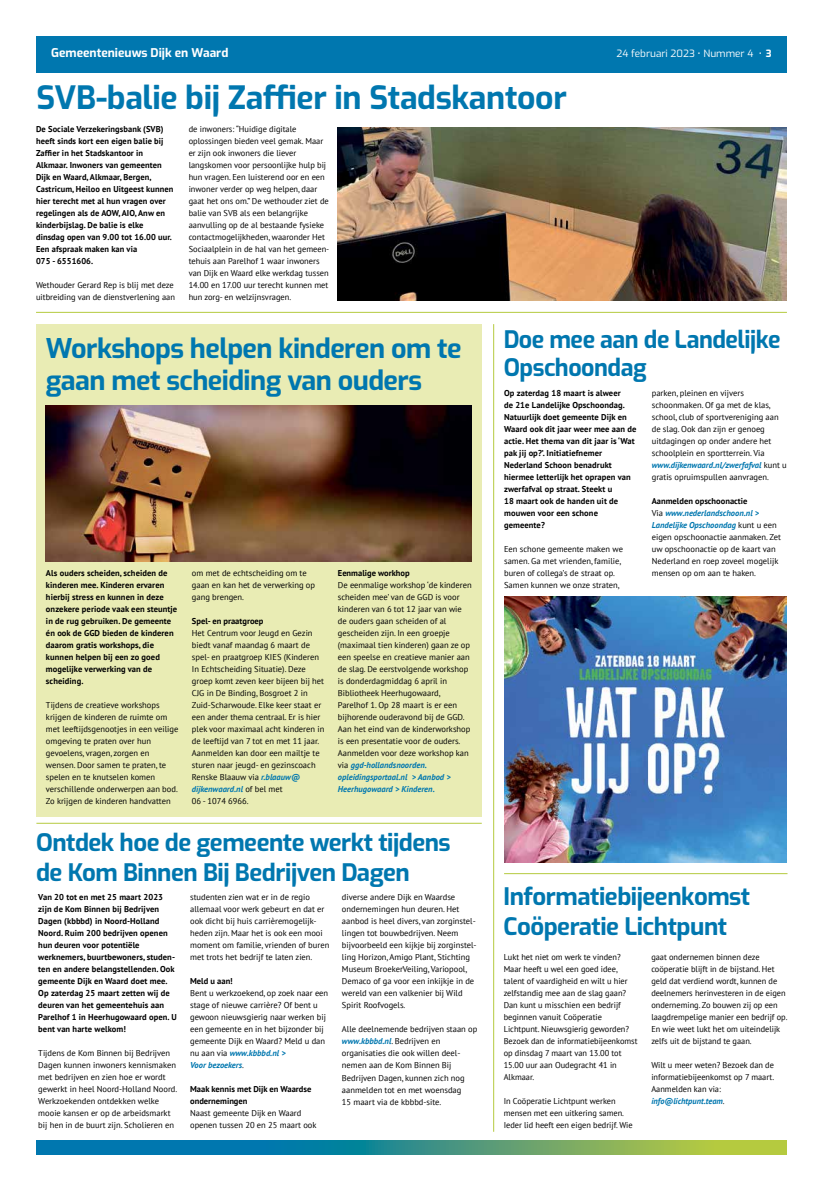
<style>
.page{position:relative;width:823px;height:1191px;background:#fff}
.page>*{position:absolute;margin:0;border:0;box-sizing:border-box;transform-origin:0 0}
.t1{font:700 32px "Exo";letter-spacing:-.01em;color:#0077af}
.t2{font:700 27px/32px "Exo";letter-spacing:-.02em;color:#0077af}
.t3{font:700 24px/30px "Exo";letter-spacing:-.02em;color:#0077af}
.t4{font:700 12px "Exo";color:#fff}
.t5{font:10px "Exo";color:#fff}
.t6{font:8.5px/12px "PT Sans";color:#000}
.t7{font:700 8.5px/12px "PT Sans";letter-spacing:.01em;color:#000}
.s1{font-weight:700}
.s2{font-weight:700;font-style:italic;color:#0077af}
</style>
<div class="page">
<div style="left:36px;top:36px;width:750px;height:36px;background:#0077af"></div>
<svg style="left:36px;top:1140px;width:750px;height:15px;background:#439583"></svg>
<hr style="left:36px;top:312px;width:750px;height:1px;background:#b5ca3f">
<hr style="left:504px;top:873px;width:283px;height:1px;background:#b5ca3f">
<hr style="left:36px;top:823px;width:445px;height:1px;background:#b5ca3f">
<img style="left:338px;top:128px;width:448px;height:172px">
<div style="left:36px;top:324px;width:445px;height:492px;background:#e9ecb4"></div>
<hr style="left:493px;top:324px;width:1px;height:807px;background:#b5ca3f">
<img style="left:46px;top:405px;width:425px;height:156px">
<img style="left:504px;top:596px;width:282px;height:266px">
<h3 class="t4" style="left:51px;top:44px;width:179px">Gemeentenieuws Dijk en Waard</h3>
<p class="t5" style="left:616px;top:47px;width:157px">24 februari 2023 • Nummer 4 • <span class="s1">3</span></p>
<h1 class="t1" style="left:36px;top:74px;width:531px">SVB-balie bij Zaffier in Stadskantoor</h1>
<p class="t7" style="left:36px;top:123px;width:139px">De Sociale Verzekeringsbank (SVB) heeft sinds kort een eigen balie bij<br>Zaffier in het Stadskantoor in<br>Alkmaar. Inwoners van gemeenten<br>Dijk en Waard, Alkmaar, Bergen,<br>Castricum, Heiloo en Uitgeest kunnen hier terecht met al hun vragen over regelingen als de AOW, AIO, Anw en kinderbijslag. De balie is elke dinsdag open van 9.00 tot 16.00 uur.<br>Een afspraak maken kan via<br>075 - 6551606.</p>
<p class="t6" style="left:36px;top:279px;width:140px">Wethouder Gerard Rep is blij met deze uitbreiding van de dienstverlening aan</p>
<p class="t6" style="left:188px;top:123px;width:142px">de inwoners: “Huidige digitale oplossingen bieden veel gemak. Maar er zijn ook inwoners die liever langskomen voor persoonlijke hulp bij hun vragen. Een luisterend oor en een inwoner verder op weg helpen, daar gaat het ons om.” De wethouder ziet de balie van SVB als een belangrijke aanvulling op de al bestaande fysieke contactmogelijkheden, waaronder Het Sociaalplein in de hal van het gemeen&shy;tehuis aan Parelhof 1 waar inwoners van Dijk en Waard elke werkdag tussen 14.00 en 17.00 uur terecht kunnen met hun zorg- en welzijnsvragen.</p>
<h2 class="t2" style="left:46px;top:331px;width:417px">Workshops helpen kinderen om te gaan met scheiding van ouders</h2>
<h3 class="t3" style="left:503px;top:324px;width:278px;line-height:28px">Doe mee aan de Landelijke<br>Opschoondag</h3>
<p class="t7" style="left:504px;top:387px;width:134px">Op zaterdag 18 maart is alweer<br>de 21e Landelijke Opschoondag.<br>Natuurlijk doet gemeente Dijk en<br>Waard ook dit jaar weer mee aan de actie. Het thema van dit jaar is ‘Wat pak jij op?’. Initiatiefnemer<br>Nederland Schoon benadrukt hiermee letterlijk het oprapen van zwerfafval op straat. Steekt u<br>18 maart ook de handen uit de mouwen voor een schone gemeente?</p>
<p class="t6" style="left:504px;top:543px;width:120px">Een schone gemeente maken we samen. Ga met vrienden, familie, buren of collega’s de straat op.<br>Samen kunnen we onze straten,</p>
<p class="t6" style="left:651px;top:387px;width:136px">parken, pleinen en vijvers schoonmaken. Of ga met de klas, school, club of sportvereniging aan de slag. Ook dan zijn er genoeg uitdagingen op onder andere het schoolplein en sportterrein. Via <span class="s2">www.dijkenwaard.nl/zwerfafval</span> kunt u gratis opruimspullen aanvragen.</p>
<p class="t6" style="left:651px;top:495px;width:130px"><span class="s1">Aanmelden opschoonactie<br></span>Via <span class="s2">www.nederlandschoon.nl &gt;<br>Landelijke Opschoondag</span> kunt u een eigen opschoonactie aanmaken. Zet uw opschoonactie op de kaart van<br>Nederland en roep zoveel mogelijk mensen op om aan te haken.</p>
<p class="t7" style="left:46px;top:567px;width:133px">Als ouders scheiden, scheiden de kinderen mee. Kinderen ervaren hierbij stress en kunnen in deze onzekere periode vaak een steuntje in de rug gebruiken. De gemeente én ook de GGD bieden de kinderen daarom gratis workshops, die kunnen helpen bij een zo goed mogelijke verwerking van de scheiding.</p>
<p class="t6" style="left:46px;top:699px;width:134px">Tijdens de creatieve workshops krijgen de kinderen de ruimte om met leeftijdsgenootjes in een veilige omgeving te praten over hun gevoelens, vragen, zorgen en wensen. Door samen te praten, te spelen en te knutselen komen verschillende onderwerpen aan bod.<br>Zo krijgen de kinderen handvatten</p>
<p class="t6" style="left:192px;top:567px;width:125px">om met de echtscheiding om te gaan en kan het de verwerking op gang brengen.</p>
<p class="t7" style="left:192px;top:615px;width:73px">Spel- en praatgroep</p>
<p class="t6" style="left:192px;top:627px;width:134px">Het Centrum voor Jeugd en Gezin biedt vanaf maandag 6 maart de spel- en praatgroep KIES (Kinderen<br>In Echtscheiding Situatie). Deze groep komt zeven keer bijeen bij het<br>CJG in De Binding, Bosgroet 2 in<br>Zuid-Scharwoude. Elke keer staat er een ander thema centraal. Er is hier plek voor maximaal acht kinderen in de leeftijd van 7 tot en met 11 jaar.<br>Aanmelden kan door een mailtje te sturen naar jeugd- en gezinscoach<br>Renske Blaauw via <span class="s2">r.blaauw@ dijkenwaard.nl</span> of bel met<br>06 - 1074 6966.</p>
<p class="t7" style="left:338px;top:567px;width:73px">Eenmalige workhop</p>
<p class="t6" style="left:338px;top:579px;width:135px">De eenmalige workshop ‘de kinderen scheiden mee’ van de GGD is voor kinderen van 6 tot 12 jaar van wie de ouders gaan scheiden of al gescheiden zijn. In een groepje (maximaal tien kinderen) gaan ze op een speelse en creatieve manier aan de slag. De eerstvolgende workshop is donderdagmiddag 6 april in<br>Bibliotheek Heerhugowaard,<br>Parelhof 1. Op 28 maart is er een bijhorende ouderavond bij de GGD.<br>Aan het eind van de kinderworkshop is een presentatie voor de ouders.<br>Aanmelden voor deze workshop kan via <span class="s2">ggd-hollandsnoorden. opleidingsportaal.nl &gt; Aanbod &gt;<br>Heerhugowaard &gt; Kinderen.</span></p>
<h3 class="t3" style="left:36px;top:826px;width:416px">Ontdek hoe de gemeente werkt tijdens de Kom Binnen Bij Bedrijven Dagen</h3>
<p class="t7" style="left:38px;top:891px;width:140px">Van 20 tot en met 25 maart 2023 zijn de Kom Binnen bij Bedrijven<br>Dagen (kbbbd) in Noord-Holland<br>Noord. Ruim 200 bedrijven openen hun deuren voor potentiële werknemers, buurtbewoners, studen&shy;ten en andere belangstellenden. Ook gemeente Dijk en Waard doet mee.<br>Op zaterdag 25 maart zetten wij de deuren van het gemeentehuis aan<br>Parelhof 1 in Heerhugowaard open. U bent van harte welkom!</p>
<p class="t6" style="left:38px;top:1047px;width:140px">Tijdens de Kom Binnen bij Bedrijven Dagen kunnen inwoners kennismaken met bedrijven en zien hoe er wordt gewerkt in heel Noord-Holland Noord.<br>Werkzoekenden ontdekken welke mooie kansen er op de arbeidsmarkt bij hen in de buurt zijn. Scholieren en</p>
<p class="t6" style="left:190px;top:891px;width:141px">studenten zien wat er in de regio allemaal voor werk gebeurt en dat er ook dicht bij huis carrièremogelijk&shy;heden zijn. Maar het is ook een mooi moment om familie, vrienden of buren met trots het bedrijf te laten zien.</p>
<p class="t7" style="left:190px;top:975px;width:44px">Meld u aan!</p>
<p class="t6" style="left:190px;top:987px;width:139px">Bent u werkzoekend, op zoek naar een stage of nieuwe carrière? Of bent u gewoon nieuwsgierig naar werken bij een gemeente en in het bijzonder bij gemeente Dijk en Waard? Meld u dan nu aan via <span class="s2">www.kbbbd.nl &gt;<br>Voor bezoekers</span>.</p>
<p class="t7" style="left:190px;top:1083px;width:123px">Maak kennis met Dijk en Waardse ondernemingen</p>
<p class="t6" style="left:190px;top:1107px;width:128px">Naast gemeente Dijk en Waard openen tussen 20 en 25 maart ook</p>
<p class="t6" style="left:342px;top:891px;width:136px">diverse andere Dijk en Waardse ondernemingen hun deuren. Het aanbod is heel divers, van zorginstel&shy;lingen tot bouwbedrijven. Neem bijvoorbeeld een kijkje bij zorginstel&shy;ling Horizon, Amigo Plant, Stichting Museum BroekerVeiling, Variopool, Demaco of ga voor een inkijkje in de wereld van een valkenier bij Wild Spirit Roofvogels.</p>
<p class="t6" style="left:342px;top:1023px;width:137px">Alle deelnemende bedrijven staan op <span class="s2">www.kbbbd.nl</span>. Bedrijven en organisaties die ook willen deel&shy;nemen aan de Kom Binnen Bij<br>Bedrijven Dagen, kunnen zich nog aanmelden tot en met woensdag<br>15 maart via de kbbbd-site.</p>
<h3 class="t3" style="left:503px;top:880px;width:248px">Informatiebijeenkomst<br>Coöperatie Lichtpunt</h3>
<p class="t6" style="left:503px;top:951px;width:135px">Lukt het niet om werk te vinden?<br>Maar heeft u wel een goed idee, talent of vaardigheid en wilt u hier zelfstandig mee aan de slag gaan?<br>Dan kunt u misschien een bedrijf beginnen vanuit Coöperatie<br>Lichtpunt. Nieuwsgierig geworden?<br>Bezoek dan de informatiebijeenkomst op dinsdag 7 maart van 13.00 tot<br>15.00 uur aan Oudegracht 41 in<br>Alkmaar.</p>
<p class="t6" style="left:503px;top:1095px;width:130px">In Coöperatie Lichtpunt werken mensen met een uitkering samen.<br>Ieder lid heeft een eigen bedrijf. Wie</p>
<p class="t6" style="left:651px;top:951px;width:137px">gaat ondernemen binnen deze coöperatie blijft in de bijstand. Het geld dat verdiend wordt, kunnen de deelnemers herinvesteren in de eigen onderneming. Zo bouwen zij op een laagdrempelige manier een bedrijf op.<br>En wie weet lukt het om uiteindelijk zelfs uit de bijstand te gaan.</p>
<p class="t6" style="left:651px;top:1059px;width:124px">Wilt u meer weten? Bezoek dan de informatiebijeenkomst op 7 maart.<br>Aanmelden kan via: <span class="s2">info@lichtpunt.team</span>.</p>
</div>
